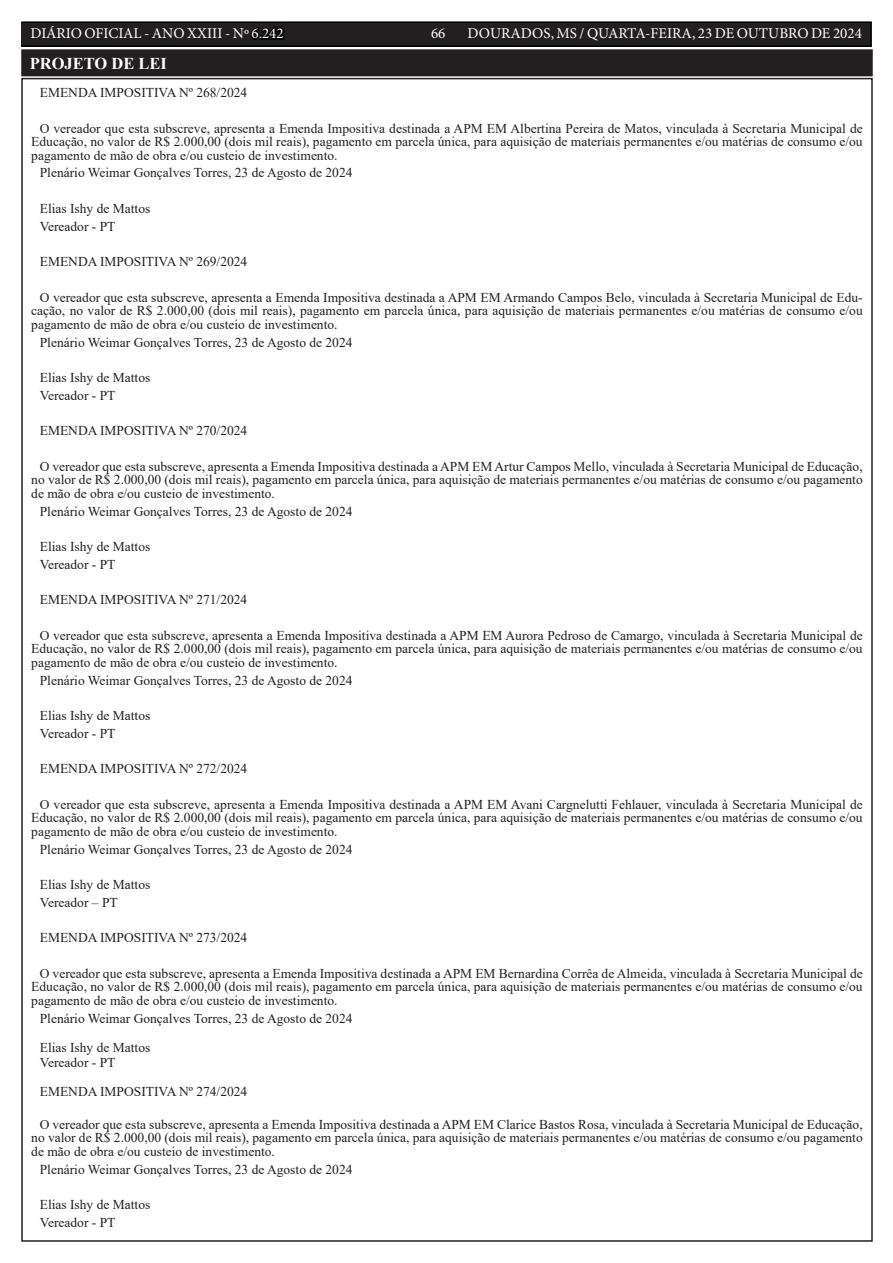
<style>
.page{position:relative;width:893px;height:1263px;background:#fff}
.page>*{position:absolute;margin:0;border:0;box-sizing:border-box;transform-origin:0 0}
.TEXTO{font:700 16.5px "Times New Roman";color:#fff}
.t1{font:15px "Minion Pro";color:#fff}
.TEXTO-2{font:13.5px/13.5px "Times New Roman";color:#231f20;text-align:justify}
.s1{color:#000}
</style>
<div class="page">
<div style="left:21px;top:22px;width:850px;height:24px;background:#231f20"></div>
<div style="left:21px;top:21px;width:851px;height:26px;border:2px solid #000"></div>
<div style="left:23px;top:51px;width:848px;height:23px;background:#231f20"></div>
<div style="left:21px;top:49px;width:852px;height:27px;border:4px solid #231f20"></div>
<p class="t1" style="left:31px;top:24px;width:255px">DIÁRIO OFICIAL - ANO XXIII - Nº <span class="s1">6.242</span></p>
<p class="t1" style="left:431px;top:24px;width:16px">66</p>
<p class="t1" style="left:468px;top:24px;width:396px">DOURADOS, MS / QUARTA-FEIRA, 23 DE OUTUBRO DE 2024</p>
<p class="TEXTO" style="left:30px;top:52px;width:139px">PROJETO DE LEI</p>
<p class="TEXTO-2" style="left:40px;top:86px;width:209px">EMENDA IMPOSITIVA Nº 268/2024</p>
<p class="TEXTO-2" style="left:31px;top:121px;width:833px;text-indent:9px">O vereador que esta subscreve, apresenta a Emenda Impositiva destinada a APM EM Albertina Pereira de Matos, vinculada à Secretaria Municipal de Educação, no valor de R$ 2.000,00 (dois mil reais), pagamento em parcela única, para aquisição de materiais permanentes e/ou matérias de consumo e/ou pagamento de mão de obra e/ou custeio de investimento.</p>
<p class="TEXTO-2" style="left:40px;top:166px;width:314px">Plenário Weimar Gonçalves Torres, 23 de Agosto de 2024</p>
<p class="TEXTO-2" style="left:40px;top:201px;width:112px">Elias Ishy de Mattos</p>
<p class="TEXTO-2" style="left:40px;top:219px;width:77px">Vereador - PT</p>
<p class="TEXTO-2" style="left:40px;top:255px;width:209px">EMENDA IMPOSITIVA Nº 269/2024</p>
<p class="TEXTO-2" style="left:31px;top:290px;width:833px;text-indent:9px">O vereador que esta subscreve, apresenta a Emenda Impositiva destinada a APM EM Armando Campos Belo, vinculada à Secretaria Municipal de Edu&shy;cação, no valor de R$ 2.000,00 (dois mil reais), pagamento em parcela única, para aquisição de materiais permanentes e/ou matérias de consumo e/ou pagamento de mão de obra e/ou custeio de investimento.</p>
<p class="TEXTO-2" style="left:40px;top:335px;width:314px">Plenário Weimar Gonçalves Torres, 23 de Agosto de 2024</p>
<p class="TEXTO-2" style="left:40px;top:370px;width:112px">Elias Ishy de Mattos</p>
<p class="TEXTO-2" style="left:40px;top:388px;width:77px">Vereador - PT</p>
<p class="TEXTO-2" style="left:40px;top:424px;width:209px">EMENDA IMPOSITIVA Nº 270/2024</p>
<p class="TEXTO-2" style="left:31px;top:459px;width:833px;text-indent:9px">O vereador que esta subscreve, apresenta a Emenda Impositiva destinada a APM EM Artur Campos Mello, vinculada à Secretaria Municipal de Educação, no valor de R$ 2.000,00 (dois mil reais), pagamento em parcela única, para aquisição de materiais permanentes e/ou matérias de consumo e/ou pagamento de mão de obra e/ou custeio de investimento.</p>
<p class="TEXTO-2" style="left:40px;top:504px;width:314px">Plenário Weimar Gonçalves Torres, 23 de Agosto de 2024</p>
<p class="TEXTO-2" style="left:40px;top:539px;width:112px">Elias Ishy de Mattos</p>
<p class="TEXTO-2" style="left:40px;top:557px;width:77px">Vereador - PT</p>
<p class="TEXTO-2" style="left:40px;top:593px;width:209px">EMENDA IMPOSITIVA Nº 271/2024</p>
<p class="TEXTO-2" style="left:31px;top:628px;width:833px;text-indent:9px">O vereador que esta subscreve, apresenta a Emenda Impositiva destinada a APM EM Aurora Pedroso de Camargo, vinculada à Secretaria Municipal de Educação, no valor de R$ 2.000,00 (dois mil reais), pagamento em parcela única, para aquisição de materiais permanentes e/ou matérias de consumo e/ou pagamento de mão de obra e/ou custeio de investimento.</p>
<p class="TEXTO-2" style="left:40px;top:673px;width:314px">Plenário Weimar Gonçalves Torres, 23 de Agosto de 2024</p>
<p class="TEXTO-2" style="left:40px;top:708px;width:112px">Elias Ishy de Mattos</p>
<p class="TEXTO-2" style="left:40px;top:726px;width:77px">Vereador - PT</p>
<p class="TEXTO-2" style="left:40px;top:762px;width:209px">EMENDA IMPOSITIVA Nº 272/2024</p>
<p class="TEXTO-2" style="left:31px;top:797px;width:833px;text-indent:9px">O vereador que esta subscreve, apresenta a Emenda Impositiva destinada a APM EM Avani Cargnelutti Fehlauer, vinculada à Secretaria Municipal de Educação, no valor de R$ 2.000,00 (dois mil reais), pagamento em parcela única, para aquisição de materiais permanentes e/ou matérias de consumo e/ou pagamento de mão de obra e/ou custeio de investimento.</p>
<p class="TEXTO-2" style="left:40px;top:842px;width:314px">Plenário Weimar Gonçalves Torres, 23 de Agosto de 2024</p>
<p class="TEXTO-2" style="left:40px;top:877px;width:112px">Elias Ishy de Mattos</p>
<p class="TEXTO-2" style="left:40px;top:895px;width:79px">Vereador – PT</p>
<p class="TEXTO-2" style="left:40px;top:931px;width:209px">EMENDA IMPOSITIVA Nº 273/2024</p>
<p class="TEXTO-2" style="left:31px;top:966px;width:833px;text-indent:9px">O vereador que esta subscreve, apresenta a Emenda Impositiva destinada a APM EM Bernardina Corrêa de Almeida, vinculada à Secretaria Municipal de Educação, no valor de R$ 2.000,00 (dois mil reais), pagamento em parcela única, para aquisição de materiais permanentes e/ou matérias de consumo e/ou pagamento de mão de obra e/ou custeio de investimento.</p>
<p class="TEXTO-2" style="left:40px;top:1011px;width:314px">Plenário Weimar Gonçalves Torres, 23 de Agosto de 2024</p>
<p class="TEXTO-2" style="left:40px;top:1040px;width:112px">Elias Ishy de Mattos</p>
<p class="TEXTO-2" style="left:40px;top:1055px;width:77px">Vereador - PT</p>
<p class="TEXTO-2" style="left:40px;top:1085px;width:209px">EMENDA IMPOSITIVA Nº 274/2024</p>
<p class="TEXTO-2" style="left:31px;top:1117px;width:833px;text-indent:9px">O vereador que esta subscreve, apresenta a Emenda Impositiva destinada a APM EM Clarice Bastos Rosa, vinculada à Secretaria Municipal de Educação, no valor de R$ 2.000,00 (dois mil reais), pagamento em parcela única, para aquisição de materiais permanentes e/ou matérias de consumo e/ou pagamento de mão de obra e/ou custeio de investimento.</p>
<p class="TEXTO-2" style="left:40px;top:1162px;width:314px">Plenário Weimar Gonçalves Torres, 23 de Agosto de 2024</p>
<p class="TEXTO-2" style="left:40px;top:1197px;width:112px">Elias Ishy de Mattos</p>
<p class="TEXTO-2" style="left:40px;top:1215px;width:77px">Vereador - PT</p>
</div>
